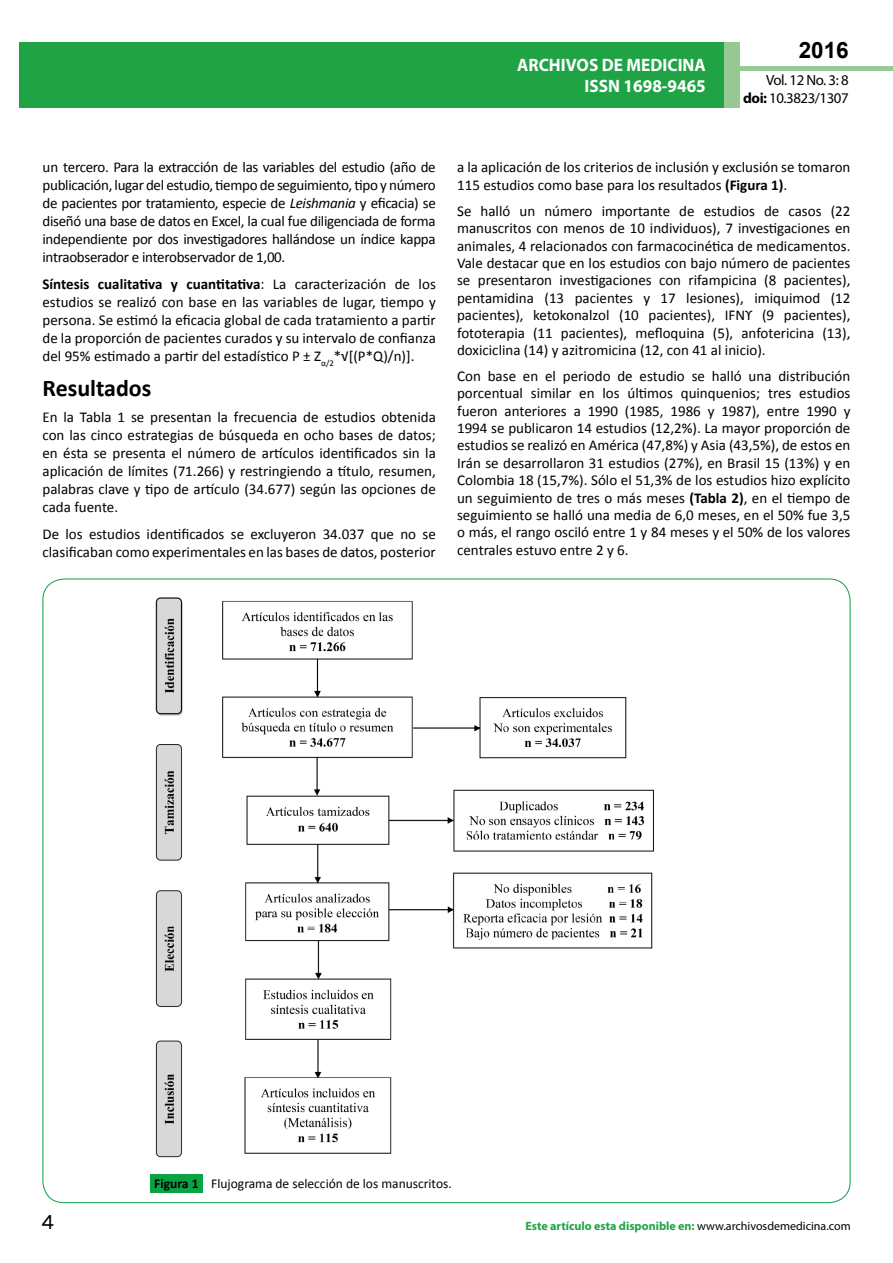
<style>
.page{position:relative;width:893px;height:1263px;background:#fff}
.page>*{position:absolute;margin:0;border:0;box-sizing:border-box;transform-origin:0 0}
.t1{font:25.5px "Tunga";color:#000}
.t2{font:700 24px "Calibri";color:#000}
.t3{font:700 22.5px "Arial";color:#000}
.t4{font:700 18px/21.6px "Myriad Pro";color:#fff;text-align:right;scale:.96 1}
.t5{font:15px/17.4px "Calibri";color:#000;text-align:justify}
.t6{font:14.85px/17.9px "Myriad Pro";letter-spacing:-.03em;color:#000;text-align:right}
.t7{font:13.5px "Calibri";color:#000}
.t8{font:700 12px "Myriad Pro";color:#1fa345}
.s1{font-weight:700}
.s2{font-style:italic}
.s3{color:#1da34a}
.s4{font-weight:400;color:#000}
</style>
<div class="page">
<div style="left:722px;top:66px;width:171px;height:5px;background:#96c996"></div>
<div style="left:19px;top:42px;width:706px;height:66px;background:#1fa345"></div>
<div style="left:725px;top:42px;width:15px;height:66px;background:#96c896"></div>
<img style="left:155px;top:597px;width:499px;height:561px">
<div style="left:150px;top:1174px;width:53px;height:18px;background:#09a245"></div>
<p class="t4" style="left:517px;top:53px;width:198px">ARCHIVOS DE MEDICINA<br>ISSN 1698-9465</p>
<h3 class="t3" style="left:799px;top:35px;width:52px">2016</h3>
<p class="t6" style="left:743px;top:71px;width:107px">Vol. 12 No. 3: 8 <span class="s1">doi:</span> 10.3823/1307</p>
<p class="t5" style="left:43px;top:158px;width:395px;line-height:18px">un tercero. Para la extracción de las variables del estudio (año de publicación, lugar del estudio, tiempo de seguimiento, tipo y número de pacientes por tratamiento, especie de <span class="s2">Leishmania</span> y eficacia) se diseñó una base de datos en Excel, la cual fue diligenciada de forma independiente por dos investigadores hallándose un índice kappa intraobserador e interobservador de 1,00.</p>
<p class="t5" style="left:43px;top:275px;width:395px;line-height:18px"><span class="s1">Síntesis cualitativa y cuantitativa</span>: La caracterización de los estudios se realizó con base en las variables de lugar, tiempo y persona. Se estimó la eficacia global de cada tratamiento a partir de la proporción de pacientes curados y su intervalo de confianza del 95% estimado a partir del estadístico P ± Z<sub>α/2</sub>*√[(P*Q)/n)].</p>
<h2 class="t2" style="left:43px;top:373px;width:110px">Resultados</h2>
<p class="t5" style="left:43px;top:408px;width:395px;line-height:18px">En la Tabla 1 se presentan la frecuencia de estudios obtenida con las cinco estrategias de búsqueda en ocho bases de datos; en ésta se presenta el número de artículos identificados sin la aplicación de límites (71.266) y restringiendo a título, resumen, palabras clave y tipo de artículo (34.677) según las opciones de cada fuente.</p>
<p class="t5" style="left:43px;top:525px;width:395px;line-height:18px">De los estudios identificados se excluyeron 34.037 que no se clasificaban como experimentales en las bases de datos, posterior</p>
<p class="t5" style="left:457px;top:159px;width:395px">a la aplicación de los criterios de inclusión y exclusión se tomaron<br>115 estudios como base para los resultados <span class="s1">(Figura 1)</span>.</p>
<p class="t5" style="left:457px;top:202px;width:395px">Se halló un número importante de estudios de casos (22 manuscritos con menos de 10 individuos), 7 investigaciones en animales, 4 relacionados con farmacocinética de medicamentos.<br>Vale destacar que en los estudios con bajo número de pacientes se presentaron investigaciones con rifampicina (8 pacientes), pentamidina (13 pacientes y 17 lesiones), imiquimod (12 pacientes), ketokonalzol (10 pacientes), IFNϒ (9 pacientes), fototerapia (11 pacientes), mefloquina (5), anfotericina (13), doxiciclina (14) y azitromicina (12, con 41 al inicio).</p>
<p class="t5" style="left:457px;top:367px;width:395px">Con base en el periodo de estudio se halló una distribución porcentual similar en los últimos quinquenios; tres estudios fueron anteriores a 1990 (1985, 1986 y 1987), entre 1990 y 1994 se publicaron 14 estudios (12,2%). La mayor proporción de estudios se realizó en América (47,8%) y Asia (43,5%), de estos en Irán se desarrollaron 31 estudios (27%), en Brasil 15 (13%) y en Colombia 18 (15,7%). Sólo el 51,3% de los estudios hizo explícito un seguimiento de tres o más meses <span class="s1">(Tabla 2)</span>, en el tiempo de seguimiento se halló una media de 6,0 meses, en el 50% fue 3,5 o más, el rango osciló entre 1 y 84 meses y el 50% de los valores centrales estuvo entre 2 y 6.</p>
<p class="t7" style="left:154px;top:1175px;width:299px"><span class="s1">Figura 1</span> Flujograma de selección de los manuscritos.</p>
<h1 class="t1" style="left:41px;top:1205px;width:15px">4</h1>
<p class="t8" style="left:525px;top:1218px;width:327px">Este artículo esta disp<span class="s3">oni</span>ble en: <span class="s4">www.archivosdemedicina.com</span></p>
</div>
